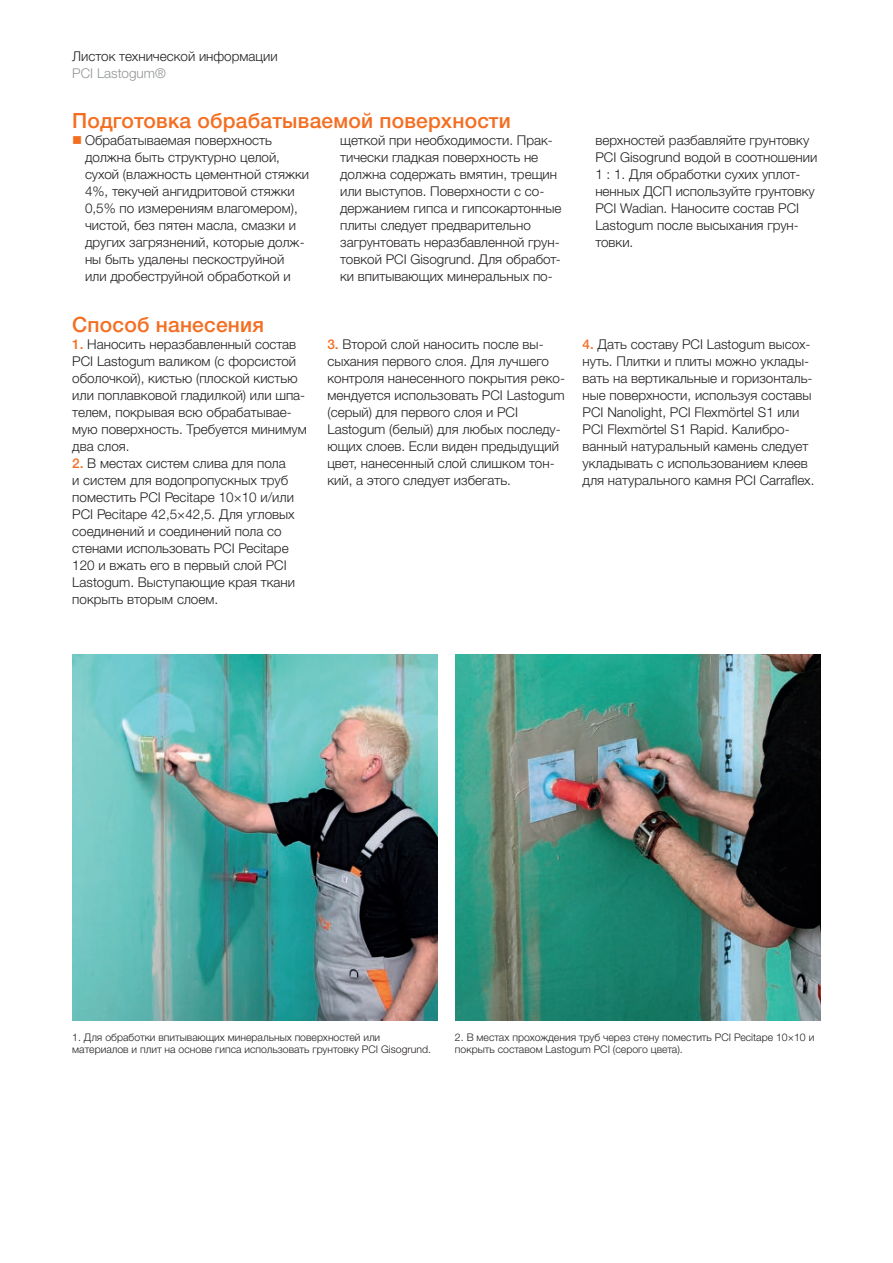
<style>
.page{position:relative;width:893px;height:1263px;background:#fff}
.page>*{position:absolute;margin:0;border:0;box-sizing:border-box;transform-origin:0 0}
.t1{font:500 21px "Helvetica Neue LTW1 G";letter-spacing:.01em;color:#f36e21}
.t2{font:300 13.5px/17px "Helvetica Neue LTW1 G";color:#231f20}
.t3{font:300 13.5px "Helvetica Neue LTW1 G";color:#939598}
.t4{font:300 10.5px/12.6px "Helvetica Neue LTW1 G";color:#231f20}
.s1{font-weight:500;color:#f36e21}
</style>
<div class="page">
<img style="left:455px;top:655px;width:366px;height:365px">
<img style="left:72px;top:655px;width:366px;height:365px">
<p class="t2" style="left:72px;top:47px;width:207px">Листок технической информации</p>
<p class="t3" style="left:72px;top:65px;width:95px">PCI Lastogum®</p>
<h1 class="t1" style="left:72px;top:107px;width:440px">Подготовка обрабатываемой поверхности</h1>
<p class="t2" style="left:85px;top:131px;width:226px">Обрабатываемая поверхность должна быть структурно целой, сухой (влажность цементной стяжки<br>4%, текучей ангидритовой стяжки<br>0,5% по измерениям влагомером), чистой, без пятен масла, смазки и других загрязнений, которые долж&shy;ны быть удалены пескоструйной или дробеструйной обработкой и</p>
<p class="t2" style="left:340px;top:131px;width:223px">щеткой при необходимости. Прак&shy;тически гладкая поверхность не должна содержать вмятин, трещин или выступов. Поверхности с со&shy;держанием гипса и гипсокартонные плиты следует предварительно загрунтовать неразбавленной грун&shy;товкой PCI Gisogrund. Для обработ&shy;ки впитывающих минеральных по-</p>
<p class="t2" style="left:595px;top:131px;width:223px">верхностей разбавляйте грунтовку<br>PCI Gisogrund водой в соотношении<br>1 : 1. Для обработки сухих уплот&shy;ненных ДСП используйте грунтовку<br>PCI Wadian. Наносите состав PCI<br>Lastogum после высыхания грун&shy;товки.</p>
<h1 class="t1" style="left:72px;top:312px;width:193px">Способ нанесения</h1>
<p class="t2" style="left:72px;top:335px;width:236px"><span class="s1">1.</span> Наносить неразбавленный состав<br>PCI Lastogum валиком (с форсистой оболочкой), кистью (плоской кистью или поплавковой гладилкой) или шпа&shy;телем, покрывая всю обрабатывае&shy;мую поверхность. Требуется минимум два слоя.</p>
<p class="t2" style="left:72px;top:454px;width:224px"><span class="s1">2.</span> В местах систем слива для пола и систем для водопропускных труб поместить PCI Pecitape 10×10 и/или<br>PCI Pecitape 42,5×42,5. Для угловых соединений и соединений пола со стенами использовать PCI Pecitape<br>120 и вжать его в первый слой PCI<br>Lastogum. Выступающие края ткани покрыть вторым слоем.</p>
<p class="t2" style="left:327px;top:335px;width:239px"><span class="s1">3.</span> Второй слой наносить после вы&shy;сыхания первого слоя. Для лучшего контроля нанесенного покрытия реко&shy;мендуется использовать PCI Lastogum (серый) для первого слоя и PCI Lastogum (белый) для любых последу&shy;ющих слоев. Если виден предыдущий цвет, нанесенный слой слишком тон&shy;кий, а этого следует избегать.</p>
<p class="t2" style="left:583px;top:335px;width:233px"><span class="s1">4.</span> Дать составу PCI Lastogum высох&shy;нуть. Плитки и плиты можно уклады&shy;вать на вертикальные и горизонталь&shy;ные поверхности, используя составы PCI Nanolight, PCI Flexmörtel S1 или PCI Flexmörtel S1 Rapid. Калибро&shy;ванный натуральный камень следует укладывать с использованием клеев для натурального камня PCI Carraflex.</p>
<p class="t4" style="left:72px;top:1031px;width:360px">1. Для обработки впитывающих минеральных поверхностей или материалов и плит на основе гипса использовать грунтовку PCI Gisogrund.</p>
<p class="t4" style="left:455px;top:1031px;width:361px">2. В местах прохождения труб через стену поместить PCI Pecitape 10×10 и покрыть составом Lastogum PCI (серого цвета).</p>
</div>
